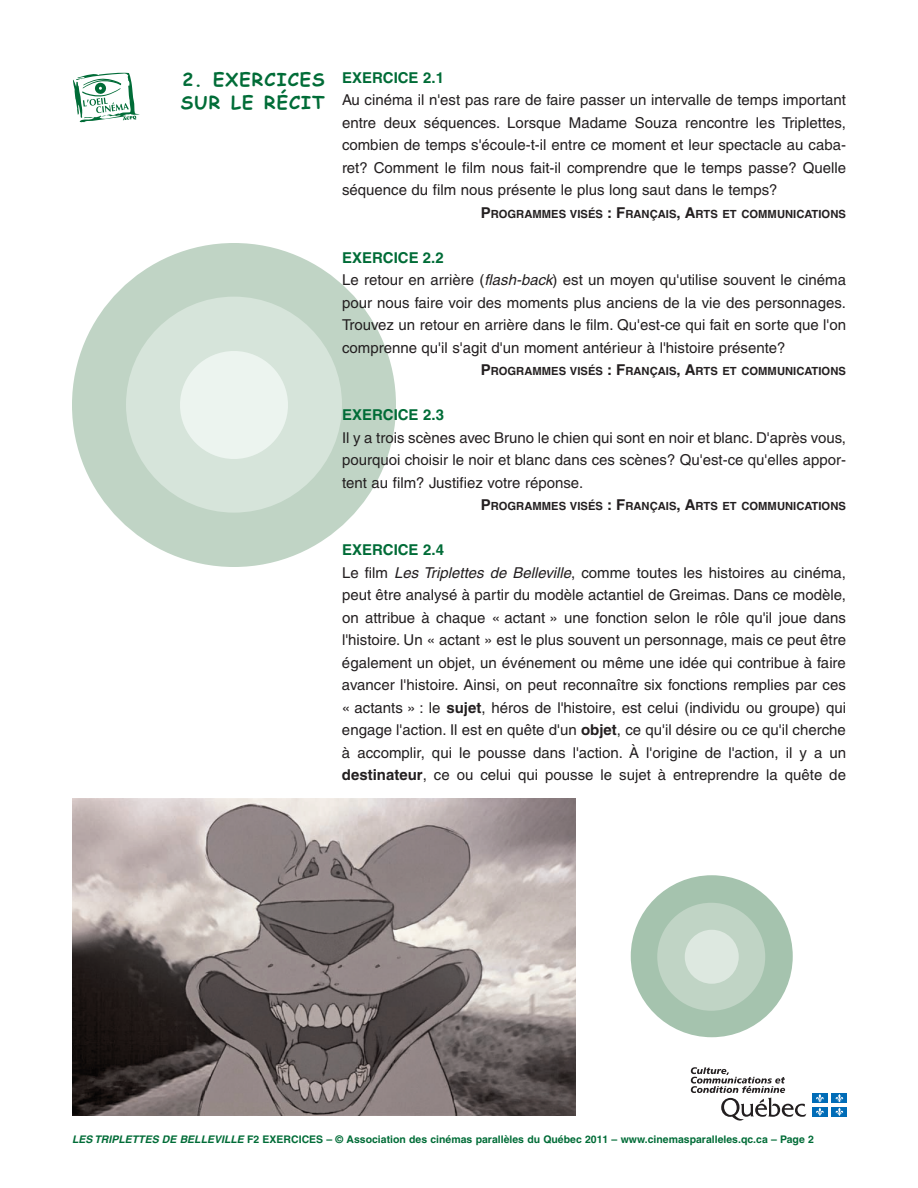
<style>
.page{position:relative;width:918px;height:1188px;background:#fff}
.page>*{position:absolute;margin:0;border:0;box-sizing:border-box;transform-origin:0 0}
.t1{font:700 18px/22.5px "Comic Sans MS";letter-spacing:.06em;color:#006c37}
.t2{font:15px/22.5px "Helvetica";color:#231f20;text-align:justify}
.t3{font:700 15px "Helvetica";color:#006c37}
.t4{font:700 11.25px "Helvetica";color:#231f20}
.t5{font:700 10.5px "Helvetica";color:#006c37}
.s1{font-size:15px}
.s2{font-weight:700;color:#006c37}
.s3{font-style:italic}
.s4{font-weight:700}
</style>
<div class="page">
<div style="left:72px;top:243px;width:324px;height:324px;background:#c0d4c5;border-radius:50%"></div>
<div style="left:126px;top:297px;width:216px;height:216px;background:#d6e4da;border-radius:50%"></div>
<div style="left:180px;top:351px;width:108px;height:108px;background:#ecf4ef;border-radius:50%"></div>
<svg style="left:691px;top:1067px;width:115px;height:54px"></svg>
<div style="left:812px;top:1093px;width:15px;height:10px;background:#006cb7"></div>
<svg style="left:816px;top:1094px;width:8px;height:8px"></svg>
<div style="left:832px;top:1093px;width:15px;height:10px;background:#006cb7"></div>
<svg style="left:835px;top:1094px;width:8px;height:8px"></svg>
<div style="left:812px;top:1107px;width:15px;height:9px;background:#006cb7"></div>
<svg style="left:816px;top:1108px;width:8px;height:8px"></svg>
<div style="left:832px;top:1107px;width:15px;height:9px;background:#006cb7"></div>
<svg style="left:835px;top:1108px;width:8px;height:8px"></svg>
<svg style="left:73px;top:73px;width:67px;height:50px"></svg>
<img style="left:72px;top:798px;width:504px;height:318px">
<div style="left:631px;top:875px;width:162px;height:162px;background:#a5c3ae;border-radius:50%"></div>
<div style="left:657px;top:903px;width:108px;height:108px;background:#c0d4c5;border-radius:50%"></div>
<div style="left:685px;top:930px;width:54px;height:54px;background:#dde8e0;border-radius:50%"></div>
<p class="t1" style="left:181px;top:69px;width:145px">2. EXERCICES<br>SUR LE RÉCIT</p>
<p class="t3" style="left:342px;top:72px;width:104px">EXERCICE 2.1</p>
<p class="t2" style="left:342px;top:90px;width:506px">Au cinéma il n'est pas rare de faire passer un intervalle de temps important entre deux séquences. Lorsque Madame Souza rencontre les Triplettes, combien de temps s'écoule-t-il entre ce moment et leur spectacle au caba&shy;ret? Comment le film nous fait-il comprendre que le temps passe? Quelle séquence du film nous présente le plus long saut dans le temps?</p>
<p class="t4" style="left:481px;top:209px;width:367px"><span class="s1">P</span>ROGRAMMES VISÉS <span class="s1">: F</span>RANÇAIS<span class="s1">, A</span>RTS ET COMMUNICATIONS</p>
<p class="t2" style="left:342px;top:248px;width:506px;text-align:left"><span class="s2">EXERCICE 2.2<br></span>Le retour en arrière (<span class="s3">flash-back</span>) est un moyen qu'utilise souvent le cinéma pour nous faire voir des moments plus anciens de la vie des personnages.<br>Trouvez un retour en arrière dans le film. Qu'est-ce qui fait en sorte que l'on comprenne qu'il s'agit d'un moment antérieur à l'histoire présente?</p>
<p class="t4" style="left:481px;top:367px;width:367px"><span class="s1">P</span>ROGRAMMES VISÉS <span class="s1">: F</span>RANÇAIS<span class="s1">, A</span>RTS ET COMMUNICATIONS</p>
<p class="t3" style="left:342px;top:409px;width:104px">EXERCICE 2.3</p>
<p class="t2" style="left:342px;top:428px;width:506px">Il y a trois scènes avec Bruno le chien qui sont en noir et blanc. D'après vous, pourquoi choisir le noir et blanc dans ces scènes? Qu'est-ce qu'elles appor&shy;tent au film? Justifiez votre réponse.</p>
<p class="t4" style="left:481px;top:502px;width:367px"><span class="s1">P</span>ROGRAMMES VISÉS <span class="s1">: F</span>RANÇAIS<span class="s1">, A</span>RTS ET COMMUNICATIONS</p>
<p class="t2" style="left:342px;top:540px;width:506px;text-align:left"><span class="s2">EXERCICE 2.4<br></span>Le film <span class="s3">Les Triplettes de Belleville</span>, comme toutes les histoires au cinéma, peut être analysé à partir du modèle actantiel de Greimas. Dans ce modèle, on attribue à chaque « actant » une fonction selon le rôle qu'il joue dans l'histoire. Un « actant » est le plus souvent un personnage, mais ce peut être également un objet, un événement ou même une idée qui contribue à faire avancer l'histoire. Ainsi, on peut reconnaître six fonctions remplies par ces « actants » : le <span class="s4">sujet</span>, héros de l'histoire, est celui (individu ou groupe) qui engage l'action. Il est en quête d'un <span class="s4">objet</span>, ce qu'il désire ou ce qu'il cherche à accomplir, qui le pousse dans l'action. À l'origine de l'action, il y a un <span class="s4">destinateur</span>, ce ou celui qui pousse le sujet à entreprendre la quête de</p>
<p class="t5" style="left:72px;top:1135px;width:743px"><span class="s3">LES TRIPLETTES DE BELLEVILLE</span> F2 EXERCICES – © Association des cinémas parallèles du Québec 2011 – www.cinemasparalleles.qc.ca – Page 2</p>
</div>
